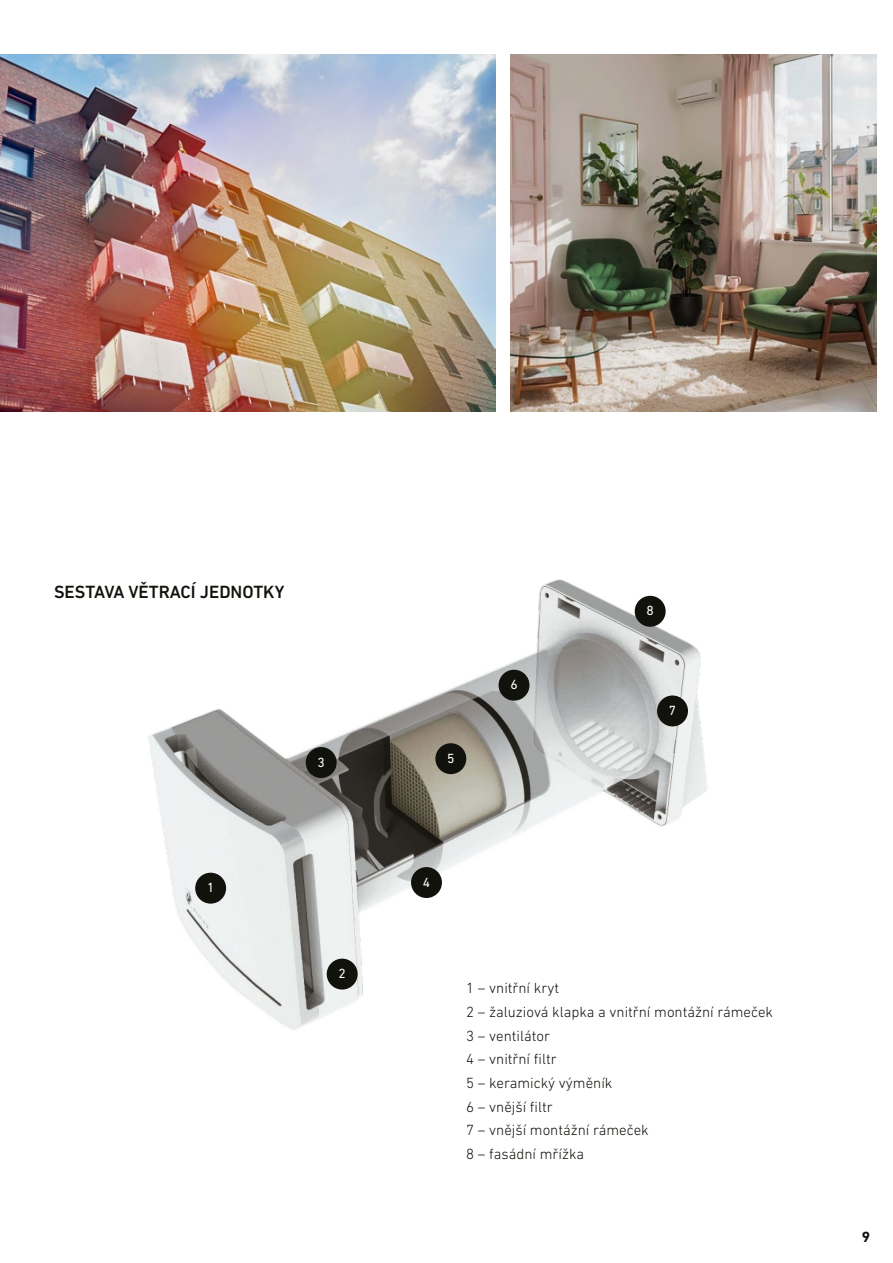
<style>
.page{position:relative;width:893px;height:1263px;background:#fff}
.page>*{position:absolute;margin:0;border:0;box-sizing:border-box;transform-origin:0 0}
.t1{font:500 18px "DIN Next LT Pro";color:#12120d}
.t2{font:300 15px/23.7px "DIN Next LT Pro";color:#12120d}
.t3{font:700 15px "DIN Next LT Pro";color:#12120d}
.t4{font:13.5px "DIN Next LT Pro";color:#fff}
</style>
<div class="page">
<img style="left:0;top:54px;width:495px;height:357px">
<img style="left:510px;top:54px;width:366px;height:357px">
<img style="left:148px;top:579px;width:559px;height:451px">
<div style="left:195px;top:873px;width:31px;height:31px;background:#12120d;border-radius:50%"></div>
<div style="left:306px;top:747px;width:31px;height:31px;background:#12120d;border-radius:50%"></div>
<div style="left:411px;top:867px;width:31px;height:31px;background:#12120d;border-radius:50%"></div>
<div style="left:435px;top:743px;width:31px;height:31px;background:#12120d;border-radius:50%"></div>
<div style="left:499px;top:670px;width:30px;height:31px;background:#12120d;border-radius:50%"></div>
<div style="left:657px;top:695px;width:31px;height:31px;background:#12120d;border-radius:50%"></div>
<div style="left:635px;top:596px;width:31px;height:31px;background:#12120d;border-radius:50%"></div>
<div style="left:327px;top:959px;width:31px;height:30px;background:#12120d;border-radius:50%"></div>
<p class="t1" style="left:54px;top:581px;width:232px">SESTAVA VĚTRACÍ JEDNOTKY</p>
<p class="t4" style="left:207px;top:880px;width:9px">1</p>
<p class="t4" style="left:317px;top:754px;width:9px">3</p>
<p class="t4" style="left:338px;top:966px;width:9px">2</p>
<p class="t4" style="left:447px;top:750px;width:9px">5</p>
<p class="t4" style="left:510px;top:677px;width:9px">6</p>
<p class="t4" style="left:646px;top:603px;width:9px">8</p>
<p class="t4" style="left:669px;top:703px;width:9px">7</p>
<p class="t4" style="left:423px;top:874px;width:9px">4</p>
<p class="t2" style="left:466px;top:976px;width:308px">1 – vnitřní kryt<br>2 – žaluziová klapka a vnitřní montážní rámeček<br>3 – ventilátor<br>4 – vnitřní fi ltr<br>5 – keramický výměník<br>6 – vnější fi ltr<br>7 – vnější montážní rámeček<br>8 – fasádní mřížka</p>
<p class="t3" style="left:862px;top:1228px;width:10px">9</p>
</div>
